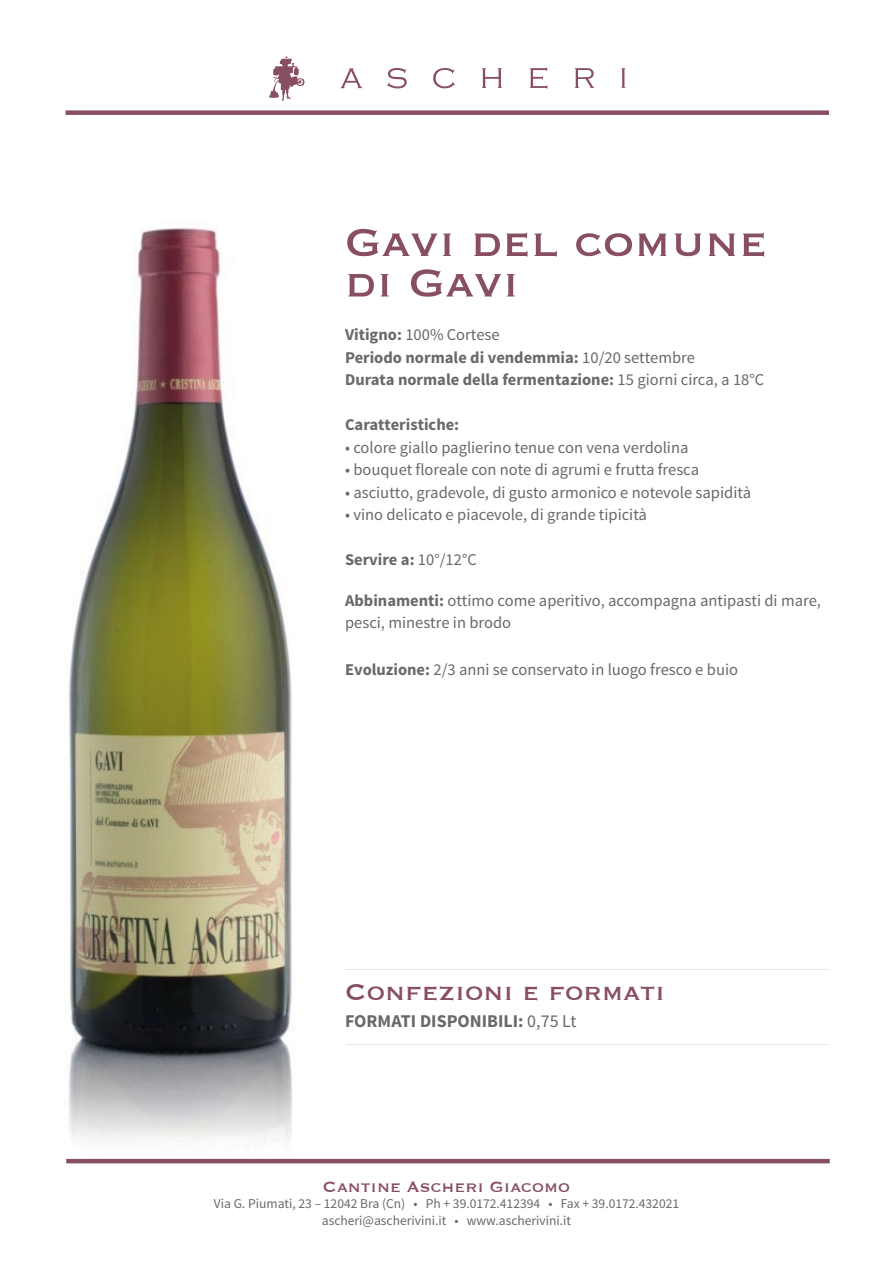
<style>
.page{position:relative;width:893px;height:1263px;background:#fff}
.page>*{position:absolute;margin:0;border:0;box-sizing:border-box;transform-origin:0 0}
.t1{font:51px/40.5px "Copperplate";color:#884e64}
.t2{font:30px "Copperplate";color:#884e64}
.t3{font:19.5px "Copperplate";color:#884e64}
.t4{font:700 18px "Source Sans Pro";color:#69686a}
.t5{font:16.5px/22.5px "Source Sans Pro";color:#69686a}
.t6{font:700 16.5px/22.5px "Source Sans Pro";color:#69686a}
.t7{font:13.5px/16.2px "Source Sans Pro";color:#69686a;text-align:center}
.s1{font-weight:400}
.s2{font-weight:700}
</style>
<div class="page">
<img style="left:69px;top:228px;width:223px;height:915px">
<hr style="left:66px;top:1159px;width:764px;height:4px;background:#884e64">
<div style="left:66px;top:110px;width:763px;height:5px;background:#884e64"></div>
<svg style="left:340px;top:67px;width:285px;height:22px"></svg>
<svg style="left:269px;top:57px;width:36px;height:44px"></svg>
<h1 class="t1" style="left:345px;top:219px;width:424px">Gavi del comune di Gavi</h1>
<p class="t6" style="left:345px;top:324px;width:421px">Vitigno: <span class="s1">100% Cortese<br></span>Periodo normale di vendemmia: <span class="s1">10/20 settembre<br></span>Durata normale della fermentazione: <span class="s1">15 giorni circa, a 18°C</span></p>
<p class="t6" style="left:345px;top:414px;width:116px">Caratteristiche:</p>
<p class="t5" style="left:345px;top:436px;width:345px">• colore giallo paglierino tenue con vena verdolina</p>
<p class="t5" style="left:345px;top:459px;width:356px">• bouquet floreale con note di agrumi e frutta fresca</p>
<p class="t5" style="left:345px;top:481px;width:408px">• asciutto, gradevole, di gusto armonico e notevole sapidità</p>
<p class="t5" style="left:345px;top:504px;width:304px">• vino delicato e piacevole, di grande tipicità</p>
<p class="t6" style="left:345px;top:549px;width:133px">Servire a: <span class="s1">10°/12°C</span></p>
<p class="t5" style="left:345px;top:589px;width:478px"><span class="s2">Abbinamenti:</span> ottimo come aperitivo, accompagna antipasti di mare, pesci, minestre in brodo</p>
<p class="t5" style="left:345px;top:658px;width:395px"><span class="s2">Evoluzione:</span> 2/3 anni se conservato in luogo fresco e buio</p>
<h2 class="t2" style="left:345px;top:972px;width:322px">Confezioni e formati</h2>
<p class="t4" style="left:345px;top:1009px;width:233px">FORMATI DISPONIBILI: <span class="s1">0,75 Lt</span></p>
<p class="t3" style="left:323px;top:1174px;width:249px">Cantine Ascheri Giacomo</p>
<p class="t7" style="left:214px;top:1196px;width:467px">Via G. Piumati, 23 – 12042 Bra (Cn) • Ph + 39.0172.412394 • Fax + 39.0172.432021 ascheri@ascherivini.it • www.ascherivini.it</p>
</div>
